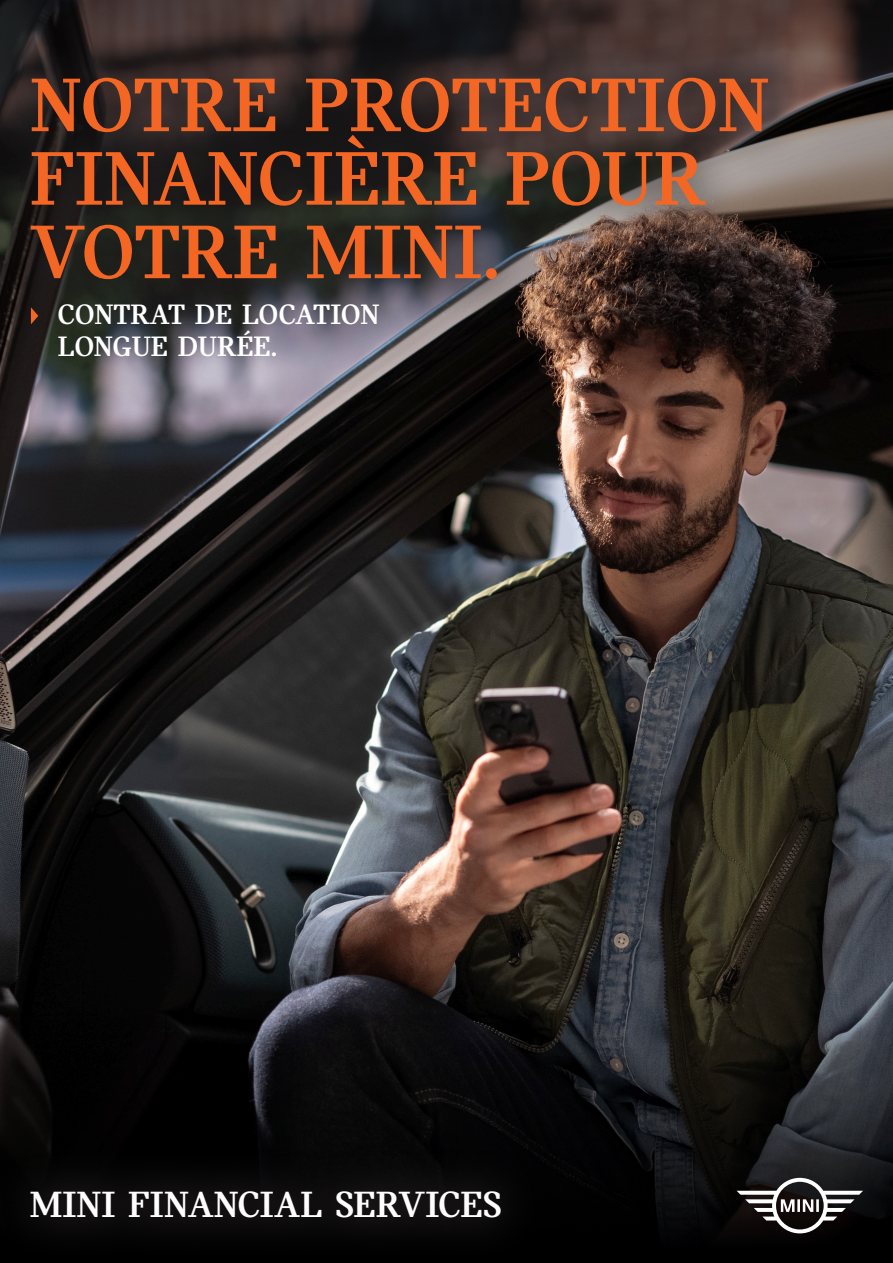
<style>
.page{position:relative;width:893px;height:1263px;background:#fff}
.page>*{position:absolute;margin:0;border:0;box-sizing:border-box;transform-origin:0 0}
.TITRE__1_5{font:700 81px/73.5px "MINI Serif";color:#f36624}
.TITRE__0_75{font:700 39px "MINI Serif";color:#fff}
.TITRE__0_5{font:700 30px/31.5px "MINI Serif";color:#fff}
</style>
<div class="page">
<img style="left:0;top:0;width:893px;height:1014px">
<svg style="left:0;top:1014px;width:893px;height:249px;background:#0f0f10"></svg>
<div style="left:0;top:32px;width:812px;height:292px;background:#231f20;opacity:.44"></div>
<svg style="left:31px;top:307px;width:7px;height:17px"></svg>
<svg style="left:737px;top:1178px;width:126px;height:55px"></svg>
<div style="left:0;top:1145px;width:545px;height:118px;background:#070707"></div>
<p class="TITRE__1_5" style="left:30px;top:68px;width:741px">NOTRE PROTECTION<br>FINANCIÈRE POUR<br>VOTRE MINI.</p>
<p class="TITRE__0_5" style="left:58px;top:299px;width:323px">CONTRAT DE LOCATION<br>LONGUE DURÉE.</p>
<p class="TITRE__0_75" style="left:30px;top:1183px;width:474px">MINI FINANCIAL SERVICES</p>
</div>
